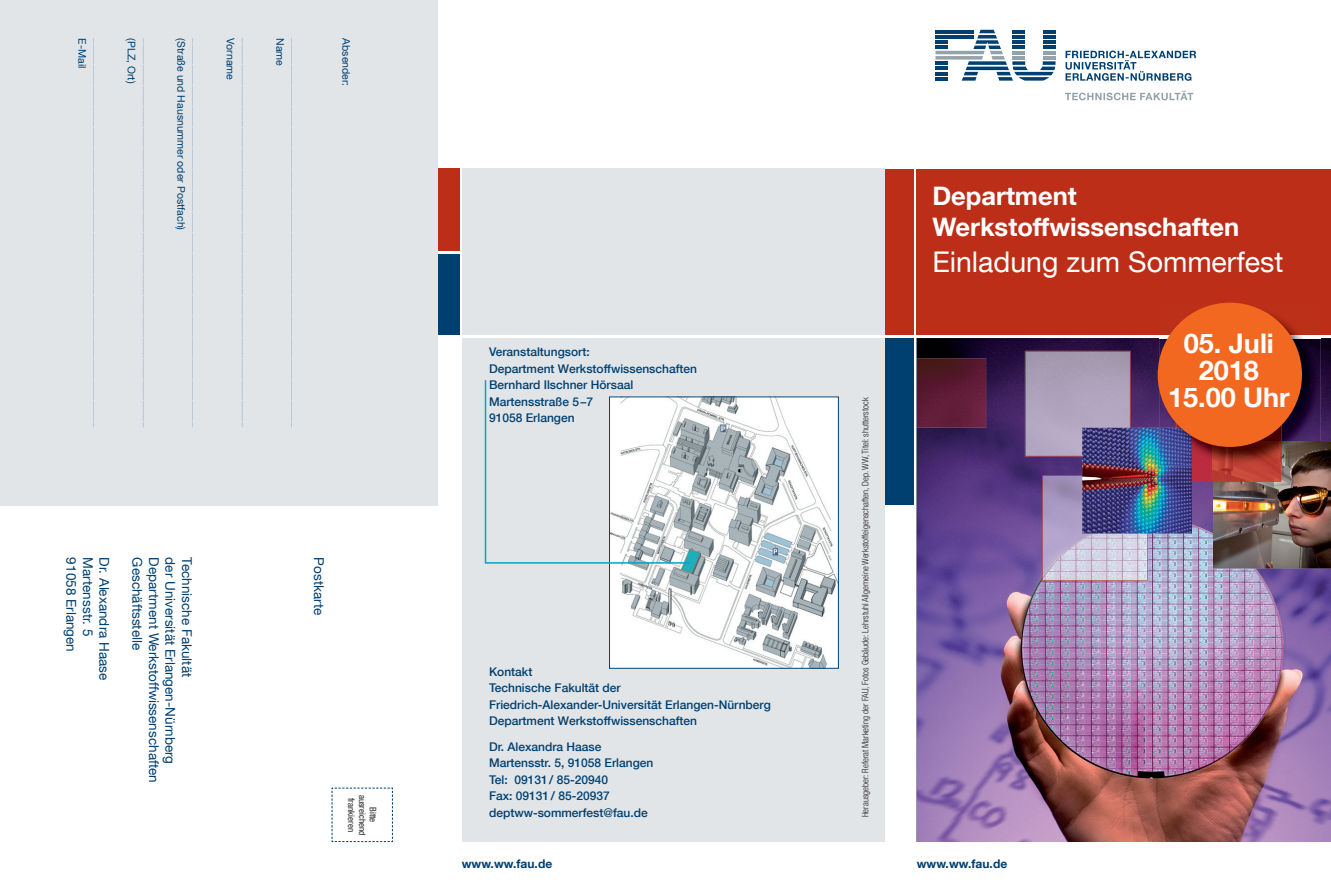
<style>
.page{position:relative;width:1331px;height:893px;background:#fff}
.page>*{position:absolute;margin:0;border:0;box-sizing:border-box;transform-origin:0 0}
.t1{font:28.5px "Helvetica Neue LT Com";color:#fff}
.t2{font:700 27px/27px "Helvetica Neue LT Com";color:#fff;text-align:center}
.t3{font:700 25.5px/30.6px "Helvetica Neue LT Com";color:#fff}
.t4{font:13.5px "Helvetica Neue LT Com";color:#004071}
.t5{font:500 12px/16.5px "Helvetica Neue LT Com";color:#004071}
.t6{font:700 12px "Helvetica Neue LT Com";letter-spacing:.005em;color:#004071}
.t7{font:10.5px "Helvetica Neue LT Com";color:#91a8c6}
.t8{font:10.5px "Helvetica Neue LT Com";color:#004071}
.t9{font:300 condensed 9px "Helvetica Neue LT Com";color:#231f20}
.t10{font:condensed 9px/10.8px "Helvetica Neue LT Com";color:#231f20;text-align:center}
</style>
<div class="page">
<div style="left:0;top:0;width:438px;height:505px;background:#e1e5e8"></div>
<div style="left:917px;top:168px;width:414px;height:169px;background:#bc2e18"></div>
<div style="left:884px;top:168px;width:30px;height:169px;background:#bc2e18"></div>
<div style="left:884px;top:337px;width:30px;height:168px;background:#004071"></div>
<div style="left:438px;top:253px;width:21px;height:84px;background:#004071"></div>
<div style="left:438px;top:168px;width:21px;height:85px;background:#bc2e18"></div>
<div style="left:462px;top:337px;width:422px;height:505px;background:#e1e5e8"></div>
<div style="left:462px;top:168px;width:422px;height:169px;background:#e1e5e8"></div>
<hr style="left:438px;top:335px;width:446px;height:3px;background:#fff">
<hr style="left:438px;top:251px;width:22px;height:3px;background:#fff">
<svg style="left:1065px;top:91px;width:128px;height:9px"></svg>
<svg style="left:935px;top:30px;width:120px;height:51px"></svg>
<hr style="left:935px;top:30px;width:39px;height:3px;background:#004071">
<hr style="left:935px;top:40px;width:13px;height:4px;background:#004071">
<svg style="left:1065px;top:51px;width:131px;height:30px"></svg>
<svg style="left:331px;top:787px;width:62px;height:55px"></svg>
<img style="left:611px;top:398px;width:226px;height:269px">
<div style="left:609px;top:396px;width:230px;height:273px;border:1px solid #004071"></div>
<svg style="left:484px;top:380px;width:207px;height:184px"></svg>
<img style="left:917px;top:338px;width:414px;height:504px">
<img style="left:917px;top:358px;width:69px;height:70px">
<img style="left:1213px;top:442px;width:118px;height:126px">
<img style="left:1042px;top:475px;width:106px;height:106px">
<img style="left:1192px;top:466px;width:21px;height:14px">
<img style="left:1192px;top:480px;width:21px;height:2px">
<img style="left:1213px;top:466px;width:68px;height:16px">
<img style="left:1025px;top:351px;width:106px;height:106px">
<img style="left:1082px;top:428px;width:110px;height:105px">
<hr style="left:884px;top:335px;width:447px;height:3px;background:#fff">
<img style="left:1160px;top:305px;width:161px;height:137px">
<img style="left:1281px;top:442px;width:40px;height:24px">
<img style="left:1192px;top:442px;width:88px;height:24px">
<img style="left:1175px;top:422px;width:106px;height:20px">
<svg style="left:1280px;top:442px;width:1px;height:24px"></svg>
<img style="left:1160px;top:428px;width:32px;height:38px">
<div style="left:1158px;top:303px;width:144px;height:144px;background:#f36821;border-radius:50%"></div>
<p class="t8" style="left:89px;top:38px;width:31px;rotate:90deg">E-Mail</p>
<p class="t7" style="left:105px;top:38px;width:390px;rotate:90deg">__________________________________________________________________________</p>
<p class="t8" style="left:138px;top:38px;width:47px;rotate:90deg">(PLZ, Ort)</p>
<p class="t7" style="left:155px;top:38px;width:390px;rotate:90deg">__________________________________________________________________________</p>
<p class="t8" style="left:188px;top:38px;width:193px;rotate:90deg">(Straße und Hausnummer oder Postfach)</p>
<p class="t7" style="left:204px;top:38px;width:390px;rotate:90deg">__________________________________________________________________________</p>
<p class="t8" style="left:237px;top:38px;width:43px;rotate:90deg">Vorname</p>
<p class="t7" style="left:254px;top:38px;width:390px;rotate:90deg">__________________________________________________________________________</p>
<p class="t8" style="left:287px;top:38px;width:29px;rotate:90deg">Name</p>
<p class="t7" style="left:303px;top:38px;width:390px;rotate:90deg">__________________________________________________________________________</p>
<p class="t8" style="left:353px;top:38px;width:50px;rotate:90deg">Absender:</p>
<p class="t4" style="left:80px;top:557px;width:96px;rotate:90deg">91058 Erlangen</p>
<p class="t4" style="left:96px;top:557px;width:80px;rotate:90deg">Martensstr. 5</p>
<p class="t4" style="left:113px;top:557px;width:124px;rotate:90deg">Dr. Alexandra Haase</p>
<p class="t4" style="left:146px;top:557px;width:94px;rotate:90deg">Geschäftsstelle</p>
<p class="t4" style="left:162px;top:557px;width:227px;rotate:90deg">Department Werkstoffwissenschaften</p>
<p class="t4" style="left:179px;top:557px;width:208px;rotate:90deg">der Universität Erlangen-Nürnberg</p>
<p class="t4" style="left:195px;top:557px;width:121px;rotate:90deg">Technische Fakultät</p>
<p class="t4" style="left:327px;top:557px;width:59px;rotate:90deg">Postkarte</p>
<p class="t10" style="left:378px;top:794px;width:42px;rotate:90deg">Bitte ausreichend frankieren</p>
<p class="t5" style="left:489px;top:344px;width:210px">Veranstaltungsort:<br>Department Werkstoffwissenschaften<br>Bernhard Ilschner Hörsaal<br>Martensstraße 5 –7<br>91058 Erlangen</p>
<p class="t5" style="left:489px;top:663px;width:283px">Kontakt<br>Technische Fakultät der<br>Friedrich-Alexander-Universität Erlangen-Nürnberg<br>Department Werkstoffwissenschaften</p>
<p class="t5" style="left:489px;top:738px;width:166px">Dr. Alexandra Haase<br>Martensstr. 5, 91058 Erlangen<br>Tel: 09131 / 85-20940<br>Fax: 09131 / 85-20937 deptww-sommerfest@fau.de</p>
<p class="t9" style="left:860px;top:817px;width:421px;rotate:-90deg">Herausgeber: Referat Marketing der FAU, Fotos Gebäude: Lehrstuhl Allgemeine Werkstoffeigenschaften, Dep. WW, Titel: shutterstock</p>
<h3 class="t3" style="left:932px;top:180px;width:308px">Department<br>Werkstoffwissenschaften</h3>
<h1 class="t1" style="left:932px;top:244px;width:353px">Einladung zum Sommerfest</h1>
<h2 class="t2" style="left:1168px;top:329px;width:123px">05. Juli<br>2018<br>15.00 Uhr</h2>
<p class="t6" style="left:462px;top:856px;width:92px">www.ww.fau.de</p>
<p class="t6" style="left:917px;top:856px;width:92px">www.ww.fau.de</p>
</div>
